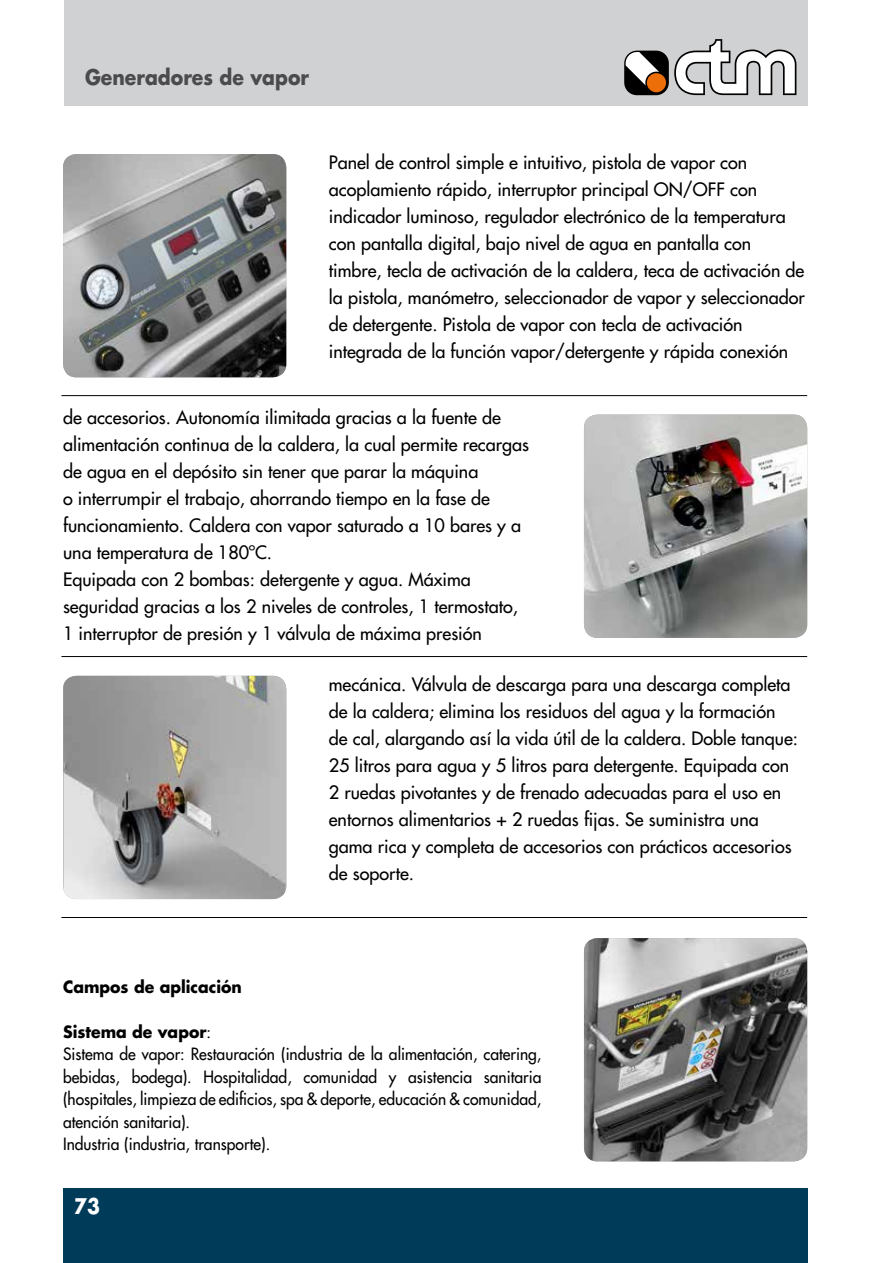
<style>
.page{position:relative;width:893px;height:1263px;background:#fff}
.page>*{position:absolute;margin:0;border:0;box-sizing:border-box;transform-origin:0 0}
.t1{font:700 21px "Futura Std";color:#4b4b4d;scale:.9 1}
.t2{font:700 21px "Futura Std";color:#fff;scale:.9 1}
.t3{font:500 18px/27px "Futura Std";color:#000}
.t4{font:500 16.5px/22.5px "Futura Std";color:#000;scale:.95 1}
.t5{font:700 16.5px "Futura Std";color:#000;scale:.95 1}
.s1{font-weight:700}
</style>
<div class="page">
<div style="left:64px;top:0;width:743px;height:106px;background:#d0d1d2"></div>
<svg style="left:624px;top:39px;width:172px;height:56px"></svg>
<div style="left:64px;top:1188px;width:744px;height:75px;background:#003c5a"></div>
<hr style="left:61px;top:395px;width:746px;height:1px;background:#000">
<hr style="left:61px;top:656px;width:746px;height:1px;background:#000">
<hr style="left:61px;top:917px;width:746px;height:1px;background:#000">
<img style="left:63px;top:154px;width:223px;height:223px">
<img style="left:584px;top:415px;width:223px;height:223px">
<img style="left:584px;top:938px;width:223px;height:223px">
<img style="left:63px;top:676px;width:223px;height:223px">
<p class="t1" style="left:85px;top:63px;width:251px">Generadores de vapor</p>
<p class="t3" style="left:329px;top:149px;width:478px">Panel de control simple e intuitivo, pistola de vapor con acoplamiento rápido, interruptor principal ON/OFF con indicador luminoso, regulador electrónico de la temperatura con pantalla digital, bajo nivel de agua en pantalla con timbre, tecla de activación de la caldera, teca de activación de la pistola, manómetro, seleccionador de vapor y seleccionador de detergente. Pistola de vapor con tecla de activación integrada de la función vapor/detergente y rápida conexión</p>
<p class="t3" style="left:63px;top:404px;width:467px">de accesorios. Autonomía ilimitada gracias a la fuente de alimentación continua de la caldera, la cual permite recargas de agua en el depósito sin tener que parar la máquina<br>o interrumpir el trabajo, ahorrando tiempo en la fase de funcionamiento. Caldera con vapor saturado a 10 bares y a una temperatura de 180ºC.<br>Equipada con 2 bombas: detergente y agua. Máxima seguridad gracias a los 2 niveles de controles, 1 termostato, 1 interruptor de presión y 1 válvula de máxima presión</p>
<p class="t3" style="left:329px;top:671px;width:471px">mecánica. Válvula de descarga para una descarga completa de la caldera; elimina los residuos del agua y la formación de cal, alargando así la vida útil de la caldera. Doble tanque:<br>25 litros para agua y 5 litros para detergente. Equipada con 2 ruedas pivotantes y de frenado adecuadas para el uso en entornos alimentarios + 2 ruedas fijas. Se suministra una gama rica y completa de accesorios con prácticos accesorios de soporte.</p>
<p class="t5" style="left:63px;top:975px;width:190px">Campos de aplicación</p>
<p class="t4" style="left:63px;top:1020px;width:505px"><span class="s1">Sistema de vapor</span>:<br>Sistema de vapor: Restauración (industria de la alimentación, catering, bebidas, bodega). Hospitalidad, comunidad y asistencia sanitaria (hospitales, limpieza de edificios, spa &amp; deporte, educación &amp; comunidad, atención sanitaria).<br>Industria (industria, transporte).</p>
<p class="t2" style="left:74px;top:1192px;width:30px">73</p>
</div>
